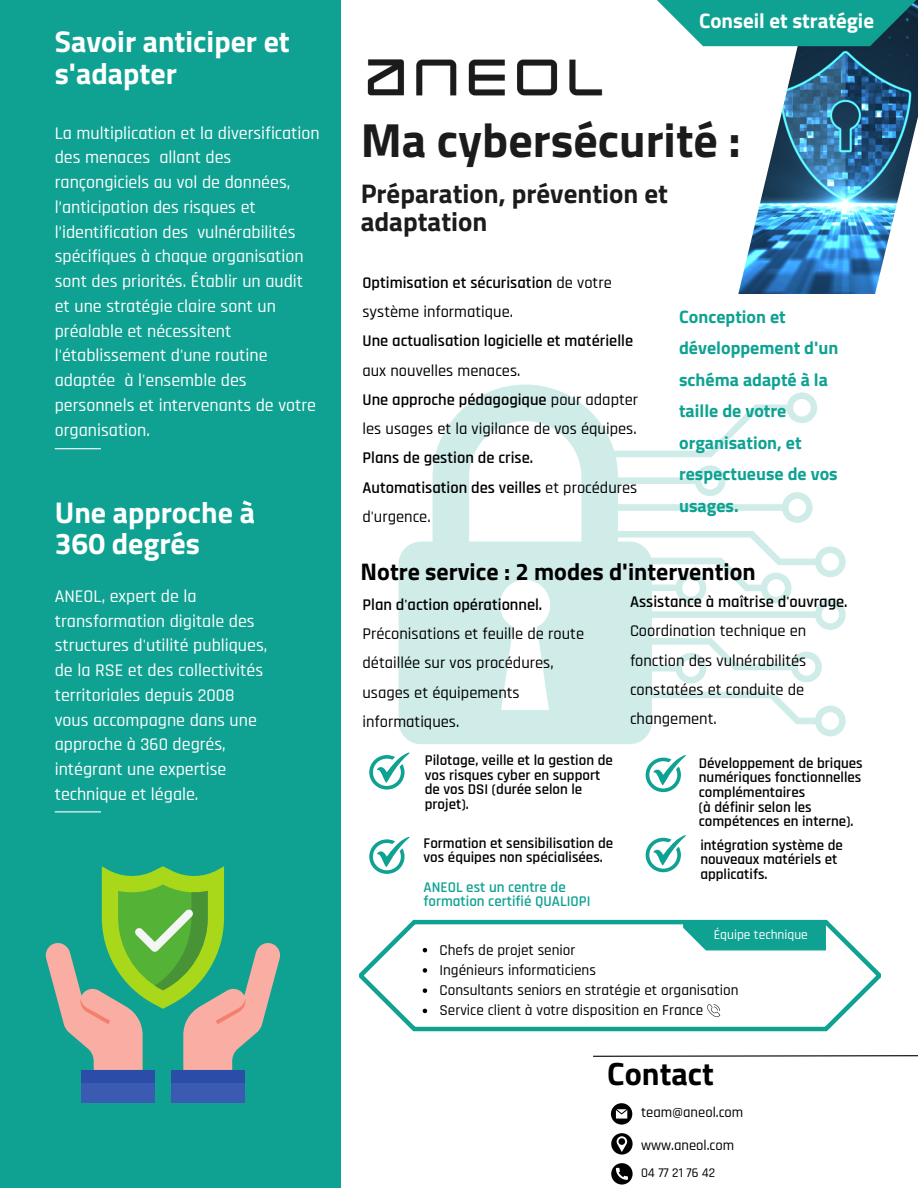
<style>
.page{position:relative;width:918px;height:1188px;background:#fff}
.page>*{position:absolute;margin:0;border:0;box-sizing:border-box;transform-origin:0 0}
.t1{font:700 48px "Titillium Web";color:#000}
.t2{font:700 32.25px "Titillium Web";color:#000}
.t3{font:700 30px/31.5px "Titillium Web";color:#fff}
.t4{font:700 27px/28.2px "Titillium Web";color:#000}
.t5{font:700 24px "Titillium Web";color:#000}
.t6{font:700 21px "Titillium Web";color:#fff}
.t7{font:500 18px/24.8px "Rajdhani";color:#fff}
.t8{font:700 18px/31.5px "Titillium Web";color:#0fa293}
.t9{font:500 16.5px/29.2px "Rajdhani";color:#000}
.t10{font:600 16.5px/29.2px "Rajdhani";color:#000}
.t11{font:500 15.15px/20.2px "Rajdhani";color:#000}
.t12{font:600 15px/14.7px "Rajdhani";color:#000}
.t13{font:600 15px/14.7px "Rajdhani";color:#0fa293}
.t14{font:500 14.7px/32.1px "Rajdhani";color:#000}
.t15{font:500 13.5px "Rajdhani";color:#fff}
.t16{font:500 13.35px "Rajdhani";color:#000}
.s1{font-weight:600}
.s2{font-weight:500}
</style>
<div class="page">
<div style="left:0;top:0;width:341px;height:1188px;background:#0fa293"></div>
<hr style="left:55px;top:448px;width:46px;height:1px;background:#fff">
<svg style="left:359px;top:920px;width:522px;height:111px"></svg>
<svg style="left:684px;top:923px;width:142px;height:27px;background:#1da799"></svg>
<img style="left:367px;top:59px;width:236px;height:37px">
<hr style="left:55px;top:811px;width:46px;height:1px;background:#fff">
<div style="left:171px;top:1070px;width:73px;height:33px;background:#3b5bb2"></div>
<div style="left:81px;top:1070px;width:74px;height:33px;background:#3b5bb2"></div>
<div style="left:171px;top:1070px;width:73px;height:12px;background:#2b4da7"></div>
<div style="left:81px;top:1070px;width:74px;height:12px;background:#2b4da7"></div>
<svg style="left:46px;top:866px;width:234px;height:204px"></svg>
<img style="left:738px;top:46px;width:180px;height:248px">
<svg style="left:657px;top:0;width:261px;height:46px;background:#259f95"></svg>
<svg style="left:369px;top:752px;width:41px;height:38px"></svg>
<svg style="left:369px;top:837px;width:41px;height:37px"></svg>
<svg style="left:646px;top:755px;width:40px;height:37px"></svg>
<svg style="left:646px;top:835px;width:40px;height:37px"></svg>
<svg style="left:399px;top:385px;width:447px;height:359px"></svg>
<svg style="left:611px;top:1103px;width:21px;height:22px"></svg>
<svg style="left:611px;top:1133px;width:22px;height:22px"></svg>
<svg style="left:593px;top:1055px;width:325px;height:2px"></svg>
<svg style="left:611px;top:1163px;width:22px;height:22px"></svg>
<svg style="left:707px;top:1004px;width:14px;height:13px"></svg>
<svg style="left:423px;top:948px;width:4px;height:4px"></svg>
<svg style="left:423px;top:968px;width:4px;height:5px"></svg>
<svg style="left:423px;top:988px;width:4px;height:5px"></svg>
<svg style="left:423px;top:1009px;width:4px;height:4px"></svg>
<h3 class="t3" style="left:55px;top:25px;width:237px">Savoir anticiper et s'adapter</h3>
<p class="t7" style="left:55px;top:121px;width:266px">La multiplication et la diversification des menaces allant des rançongiciels au vol de données, l’anticipation des risques et l’identification des vulnérabilités spécifiques à chaque organisation sont des priorités. Établir un audit et une stratégie claire sont un préalable et nécessitent l'établissement d'une routine adaptée à l'ensemble des personnels et intervenants de votre organisation.</p>
<h3 class="t3" style="left:55px;top:496px;width:202px">Une approche à<br>360 degrés</h3>
<p class="t7" style="left:55px;top:584px;width:214px">ANEOL, expert de la transformation digitale des structures d'utilité publiques, de la RSE et des collectivités territoriales depuis 2008 vous accompagne dans une approche à 360 degrés, intégrant une expertise technique et légale.</p>
<p class="t6" style="left:699px;top:4px;width:177px">Conseil et stratégie</p>
<h1 class="t1" style="left:361px;top:103px;width:382px">Ma cybersécurité :</h1>
<h3 class="t4" style="left:361px;top:179px;width:309px">Préparation, prévention et adaptation</h3>
<p class="t9" style="left:363px;top:268px;width:251px"><span class="s1">Optimisation et sécurisation</span> de votre système informatique.</p>
<p class="t10" style="left:363px;top:327px;width:272px">Une actualisation logicielle et matérielle</p>
<p class="t9" style="left:363px;top:356px;width:277px">aux nouvelles menaces.<br><span class="s1">Une approche pédagogique</span> pour adapter les usages et la vigilance de vos équipes.</p>
<p class="t10" style="left:363px;top:444px;width:276px">Plans de gestion de crise.<br>Automatisation des veilles <span class="s2">et procédures d'urgence.</span></p>
<p class="t8" style="left:679px;top:301px;width:161px">Conception et développement d'un schéma adapté à la taille de votre organisation, et respectueuse de vos usages.</p>
<h3 class="t5" style="left:361px;top:553px;width:397px">Notre service : 2 modes d'intervention</h3>
<p class="t10" style="left:363px;top:590px;width:181px">Plan d'action opérationnel.</p>
<p class="t9" style="left:363px;top:620px;width:223px">Préconisations et feuille de route détaillée sur vos procédures, usages et équipements informatiques.</p>
<p class="t12" style="left:425px;top:753px;width:189px">Pilotage, veille et la gestion de vos risques cyber en support de vos DSI (durée selon le projet).</p>
<p class="t12" style="left:424px;top:836px;width:191px">Formation et sensibilisation de vos équipes non spécialisées.</p>
<p class="t13" style="left:424px;top:880px;width:168px">ANEOL est un centre de formation certifié QUALIOPI</p>
<p class="t10" style="left:630px;top:588px;width:219px">Assistance à maîtrise d'ouvrage.</p>
<p class="t9" style="left:630px;top:617px;width:178px">Coordination technique en fonction des vulnérabilités constatées et conduite de changement.</p>
<p class="t12" style="left:699px;top:756px;width:165px">Développement de briques numériques fonctionnelles complémentaires<br>(à définir selon les compétences en interne).</p>
<p class="t12" style="left:700px;top:838px;width:144px">intégration système de nouveaux matériels et applicatifs.</p>
<p class="t15" style="left:714px;top:926px;width:96px">Équipe technique</p>
<p class="t11" style="left:440px;top:940px;width:301px">Chefs de projet senior<br>Ingénieurs informaticiens<br>Consultants seniors en stratégie et organisation Service client à votre disposition en France</p>
<h2 class="t2" style="left:607px;top:1049px;width:108px">Contact</h2>
<p class="t14" style="left:641px;top:1097px;width:104px">team@aneol.com www.aneol.com</p>
<p class="t16" style="left:641px;top:1164px;width:76px">04 77 21 76 42</p>
</div>
